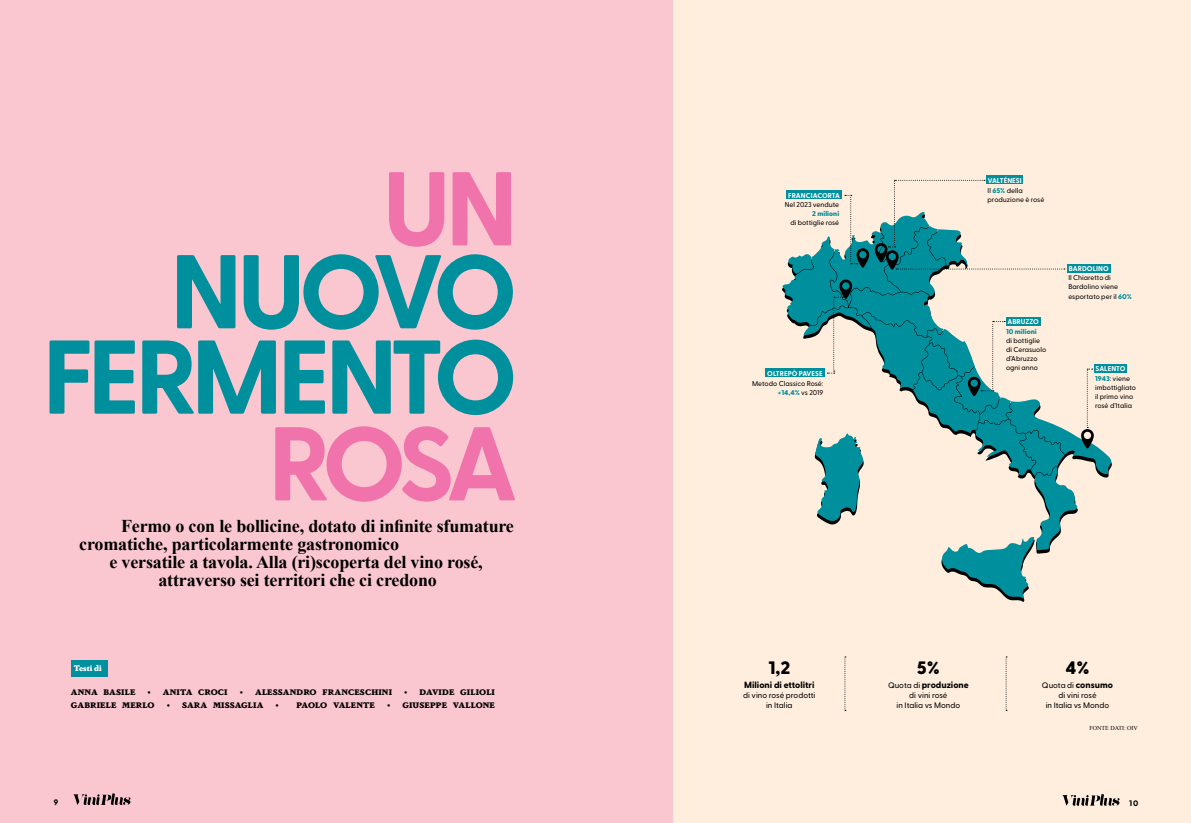
<style>
.page{position:relative;width:1191px;height:823px;background:#fff}
.page>*{position:absolute;margin:0;border:0;box-sizing:border-box;transform-origin:0 0}
.t1{font:700 104.5px "Greycliff CF";letter-spacing:-.07em;color:#00909d}
.t2{font:700 104.5px "Greycliff CF";letter-spacing:-.09em;color:#f173ac}
.t3{font:700 18px "Times New Roman";letter-spacing:-.01em;color:#000}
.t4{font:800 18px "Greycliff CF";color:#000}
.t5{font:800 9px "Greycliff CF";color:#000}
.t6{font:900 8px "Dapifer";letter-spacing:.01em;color:#000}
.t7{font:500 8px/10px "Greycliff CF";color:#000;text-align:center}
.t8{font:900 8px "Dapifer";color:#fff}
.t9{font:800 8px "Greycliff CF";color:#000}
.t10{font:500 7px/9px "Greycliff CF";color:#000}
.t11{font:700 7px "Greycliff CF";letter-spacing:.01em;color:#fff}
.t12{font:800 7px "Greycliff CF";color:#00909d}
.t13{font:6px "Times New Roman";color:#000}
.s1{font-weight:800;color:#00909d}
.s2{font-weight:800;font-size:9px}
.s3{font-weight:500;font-size:8px}
</style>
<div class="page">
<div style="left:0;top:0;width:1191px;height:822px;background:#fed"></div>
<svg style="left:1062px;top:794px;width:57px;height:11px"></svg>
<div style="left:0;top:0;width:672px;height:822px;background:#fac6cf"></div>
<svg style="left:73px;top:793px;width:57px;height:11px"></svg>
<svg style="left:844px;top:656px;width:2px;height:54px"></svg>
<svg style="left:1005px;top:656px;width:2px;height:54px"></svg>
<div style="left:765px;top:368px;width:59px;height:9px;background:#00909d"></div>
<div style="left:986px;top:175px;width:37px;height:9px;background:#00909d"></div>
<div style="left:1094px;top:364px;width:32px;height:8px;background:#00909d"></div>
<div style="left:71px;top:659px;width:36px;height:16px;background:#00909d"></div>
<svg style="left:782px;top:180px;width:329px;height:421px"></svg>
<h1 class="t2" style="left:382px;top:129px;width:137px">UN</h1>
<h1 class="t1" style="left:170px;top:212px;width:350px">NUOVO</h1>
<h1 class="t1" style="left:42px;top:297px;width:477px">FERMENTO</h1>
<h1 class="t2" style="left:268px;top:384px;width:252px">ROSA</h1>
<h2 class="t3" style="left:121px;top:513px;width:394px">Fermo o con le bollicine, dotato di infinite sfumature</h2>
<h2 class="t3" style="left:79px;top:531px;width:321px">cromatiche, particolarmente gastronomico</h2>
<h2 class="t3" style="left:109px;top:549px;width:375px">e versatile a tavola. Alla (ri)scoperta del vino rosé,</h2>
<h2 class="t3" style="left:158px;top:567px;width:280px">attraverso sei territori che ci credono</h2>
<p class="t8" style="left:74px;top:661px;width:30px">Testi di</p>
<p class="t6" style="left:71px;top:685px;width:66px">ANNA BASILE</p>
<p class="t6" style="left:147px;top:685px;width:82px">• ANITA CROCI</p>
<p class="t6" style="left:239px;top:685px;width:154px">• ALESSANDRO FRANCESCHINI</p>
<p class="t6" style="left:403px;top:685px;width:93px">• DAVIDE GILIOLI</p>
<p class="t6" style="left:71px;top:698px;width:85px">GABRIELE MERLO</p>
<p class="t6" style="left:166px;top:698px;width:99px">• SARA MISSAGLIA</p>
<p class="t6" style="left:275px;top:698px;width:102px">• PAOLO VALENTE</p>
<p class="t6" style="left:386px;top:698px;width:110px">• GIUSEPPE VALLONE</p>
<p class="t9" style="left:54px;top:795px;width:6px">9</p>
<p class="t11" style="left:988px;top:175px;width:35px">VALTÉNESI</p>
<p class="t11" style="left:788px;top:190px;width:53px">FRANCIACORTA</p>
<p class="t10" style="left:784px;top:200px;width:56px">Nel 2023 vendute</p>
<p class="t12" style="left:812px;top:208px;width:29px">2 milioni</p>
<p class="t10" style="left:790px;top:218px;width:50px">di bottiglie rosé</p>
<p class="t10" style="left:987px;top:185px;width:58px">Il <span class="s1">65%</span> della produzione è rosé</p>
<p class="t11" style="left:1068px;top:263px;width:42px">BARDOLINO</p>
<p class="t10" style="left:1068px;top:273px;width:65px">Il Chiaretto di<br>Bardolino viene esportato per il <span class="s1">60%</span></p>
<p class="t11" style="left:1007px;top:316px;width:33px">ABRUZZO</p>
<p class="t11" style="left:767px;top:368px;width:57px">OLTREPÒ PAVESE</p>
<p class="t10" style="left:752px;top:378px;width:73px;text-align:right">Metodo Classico Rosé: <span class="s1">+14,4%</span> vs 2019</p>
<p class="t12" style="left:1006px;top:326px;width:32px">10 milioni</p>
<p class="t10" style="left:1006px;top:336px;width:42px">di bottiglie di Cerasuolo d’Abruzzo ogni anno</p>
<p class="t11" style="left:1095px;top:363px;width:31px">SALENTO</p>
<p class="t10" style="left:1095px;top:373px;width:42px"><span class="s1">1943</span>: viene imbottigliato il primo vino rosé d’Italia</p>
<h2 class="t4" style="left:768px;top:653px;width:23px">1,2</h2>
<p class="t5" style="left:744px;top:677px;width:72px">Milioni di ettolitri</p>
<p class="t7" style="left:743px;top:689px;width:74px">di vino rosé prodotti in Italia</p>
<p class="t7" style="left:1042px;top:679px;width:73px">Quota di <span class="s2">consumo </span>di vini rosé<br>in Italia vs Mondo</p>
<h2 class="t4" style="left:917px;top:653px;width:24px">5%</h2>
<h2 class="t4" style="left:1065px;top:653px;width:26px">4%</h2>
<p class="t5" style="left:888px;top:677px;width:82px"><span class="s3">Quota di</span> produzione</p>
<p class="t7" style="left:896px;top:689px;width:65px">di vini rosé<br>in Italia vs Mondo</p>
<p class="t13" style="left:1089px;top:723px;width:50px">FONTE DATI: OIV</p>
<p class="t9" style="left:1129px;top:796px;width:11px">10</p>
</div>
